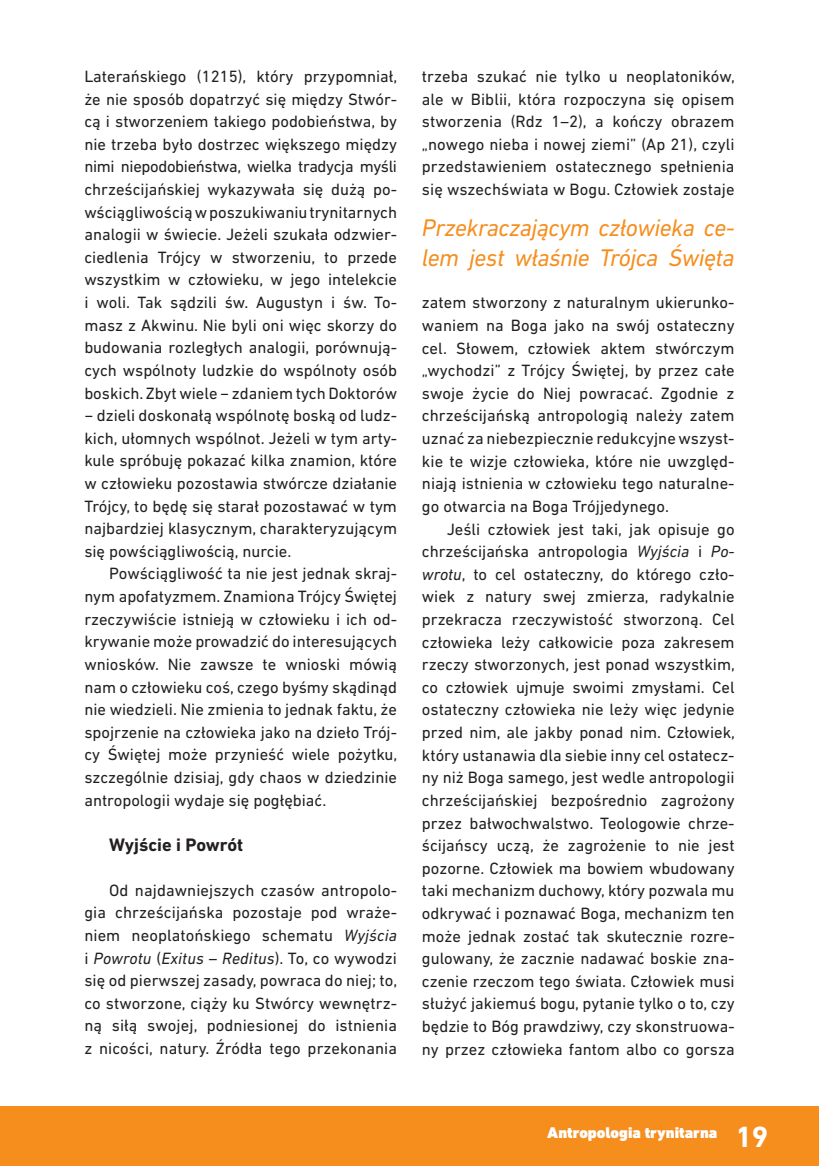
<style>
.page{position:relative;width:819px;height:1166px;background:#fff}
.page>*{position:absolute;margin:0;border:0;box-sizing:border-box;transform-origin:0 0}
.t1{font:700 29.75px "DIN Next LT Pro";color:#fff}
.t2{font:italic 24.5px/29.8px "DIN Next LT Pro";letter-spacing:-.02em;color:#f68e1e}
.t3{font:700 18.38px "DIN Next LT Pro";color:#231f20}
.t4{font:16.62px/22.6px "DIN Next LT Pro";color:#231f20;text-align:justify}
.t5{font:900 15.75px "DIN Next LT Pro";color:#fff}
.s1{font-style:italic}
</style>
<div class="page">
<div style="left:0;top:1106px;width:819px;height:60px;background:#f68e1e"></div>
<p class="t4" style="left:84px;top:65px;width:314px">Laterańskiego (1215), który przypomniał, że nie sposób dopatrzyć się między Stwór&shy;cą i stworzeniem takiego podobieństwa, by nie trzeba było dostrzec większego między nimi niepodobieństwa, wielka tradycja myśli chrześcijańskiej wykazywała się dużą po&shy;wściągliwością w poszukiwaniu trynitarnych analogii w świecie. Jeżeli szukała odzwier&shy;ciedlenia Trójcy w stworzeniu, to przede wszystkim w człowieku, w jego intelekcie i woli. Tak sądzili św. Augustyn i św. To&shy;masz z Akwinu. Nie byli oni więc skorzy do budowania rozległych analogii, porównują&shy;cych wspólnoty ludzkie do wspólnoty osób boskich. Zbyt wiele − zdaniem tych Doktorów − dzieli doskonałą wspólnotę boską od ludz&shy;kich, ułomnych wspólnot. Jeżeli w tym arty&shy;kule spróbuję pokazać kilka znamion, które w człowieku pozostawia stwórcze działanie Trójcy, to będę się starał pozostawać w tym najbardziej klasycznym, charakteryzującym się powściągliwością, nurcie.</p>
<p class="t4" style="left:84px;top:562px;width:314px;text-indent:25px">Powściągliwość ta nie jest jednak skraj&shy;nym apofatyzmem. Znamiona Trójcy Świętej rzeczywiście istnieją w człowieku i ich od&shy;krywanie może prowadzić do interesujących wniosków. Nie zawsze te wnioski mówią nam o człowieku coś, czego byśmy skądinąd nie wiedzieli. Nie zmienia to jednak faktu, że spojrzenie na człowieka jako na dzieło Trój&shy;cy Świętej może przynieść wiele pożytku, szczególnie dzisiaj, gdy chaos w dziedzinie antropologii wydaje się pogłębiać.</p>
<p class="t3" style="left:109px;top:834px;width:136px">Wyjście i Powrót</p>
<p class="t4" style="left:84px;top:878px;width:314px;text-indent:25px">Od najdawniejszych czasów antropolo&shy;gia chrześcijańska pozostaje pod wraże&shy;niem neoplatońskiego schematu <span class="s1">Wyjścia </span>i <span class="s1">Powrotu</span> (<span class="s1">Exitus</span> – <span class="s1">Reditus</span>). To, co wywodzi się od pierwszej zasady, powraca do niej; to, co stworzone, ciąży ku Stwórcy wewnętrz&shy;ną siłą swojej, podniesionej do istnienia z nicości, natury. Źródła tego przekonania</p>
<p class="t4" style="left:422px;top:65px;width:314px">trzeba szukać nie tylko u neoplatoników, ale w Biblii, która rozpoczyna się opisem stworzenia (Rdz 1–2), a kończy obrazem „nowego nieba i nowej ziemi” (Ap 21), czyli przedstawieniem ostatecznego spełnienia się wszechświata w Bogu. Człowiek zostaje</p>
<h2 class="t2" style="left:422px;top:213px;width:314px">Przekraczającym człowieka ce&shy;lem jest właśnie Trójca Święta</h2>
<p class="t4" style="left:422px;top:291px;width:314px">zatem stworzony z naturalnym ukierunko&shy;waniem na Boga jako na swój ostateczny cel. Słowem, człowiek aktem stwórczym „wychodzi” z Trójcy Świętej, by przez całe swoje życie do Niej powracać. Zgodnie z chrześcijańską antropologią należy zatem uznać za niebezpiecznie redukcyjne wszyst&shy;kie te wizje człowieka, które nie uwzględ&shy;niają istnienia w człowieku tego naturalne&shy;go otwarcia na Boga Trójjedynego.</p>
<p class="t4" style="left:422px;top:517px;width:314px;text-indent:25px">Jeśli człowiek jest taki, jak opisuje go chrześcijańska antropologia <span class="s1">Wyjścia</span> i <span class="s1">Po&shy;wrotu</span>, to cel ostateczny, do którego czło&shy;wiek z natury swej zmierza, radykalnie przekracza rzeczywistość stworzoną. Cel człowieka leży całkowicie poza zakresem rzeczy stworzonych, jest ponad wszystkim, co człowiek ujmuje swoimi zmysłami. Cel ostateczny człowieka nie leży więc jedynie przed nim, ale jakby ponad nim. Człowiek, który ustanawia dla siebie inny cel ostatecz&shy;ny niż Boga samego, jest wedle antropologii chrześcijańskiej bezpośrednio zagrożony przez bałwochwalstwo. Teologowie chrze&shy;ścijańscy uczą, że zagrożenie to nie jest pozorne. Człowiek ma bowiem wbudowany taki mechanizm duchowy, który pozwala mu odkrywać i poznawać Boga, mechanizm ten może jednak zostać tak skutecznie rozre&shy;gulowany, że zacznie nadawać boskie zna&shy;czenie rzeczom tego świata. Człowiek musi służyć jakiemuś bogu, pytanie tylko o to, czy będzie to Bóg prawdziwy, czy skonstruowa&shy;ny przez człowieka fantom albo co gorsza</p>
<p class="t5" style="left:547px;top:1123px;width:172px">Antropologia trynitarna</p>
<h1 class="t1" style="left:735px;top:1120px;width:35px">19</h1>
</div>
